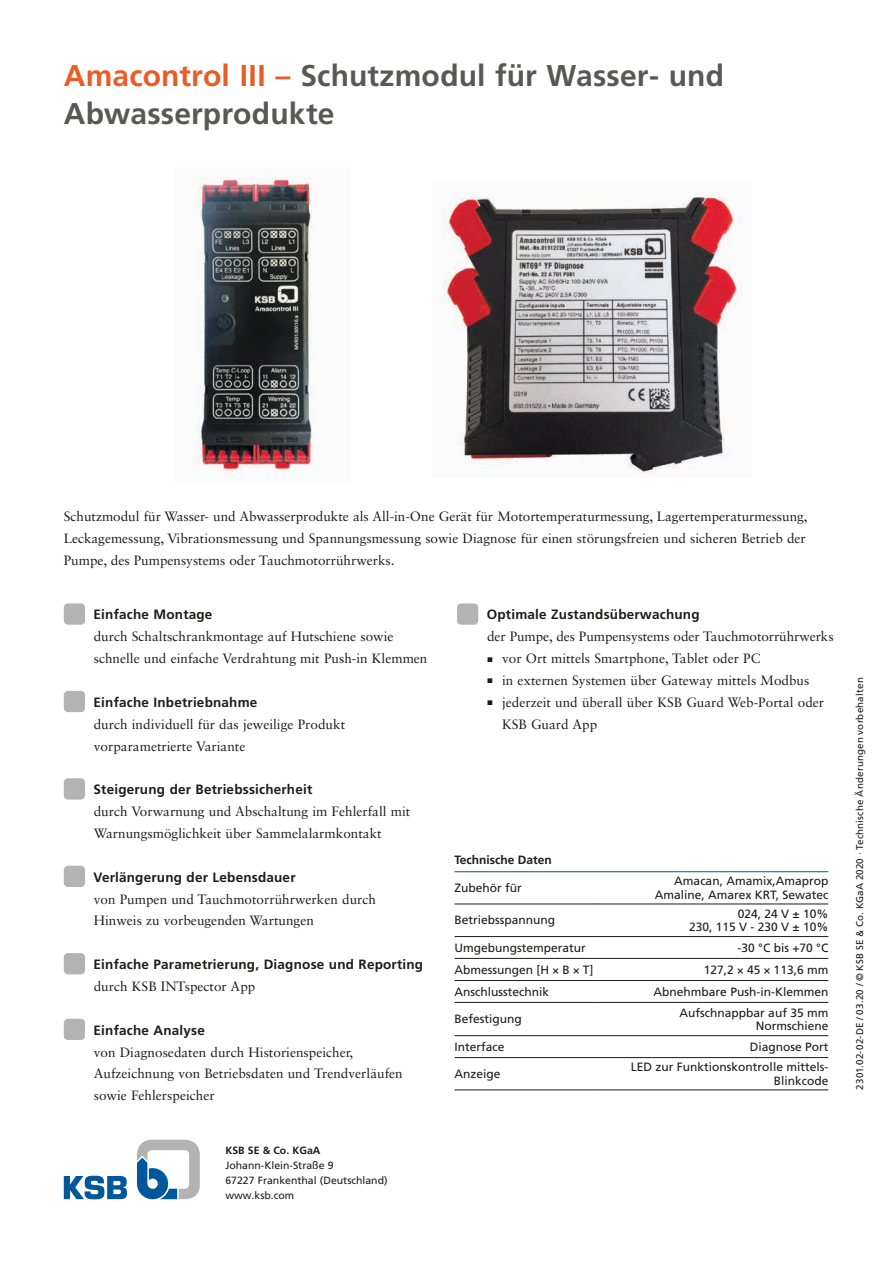
<style>
.page{position:relative;width:893px;height:1263px;background:#fff}
.page>*{position:absolute;margin:0;border:0;box-sizing:border-box;transform-origin:0 0}
.t1{font:700 30px/37.5px "Frutiger LT Pro";letter-spacing:.005em;color:#585857}
.t2{font:13.5px/21.9px "Sabon LT Std";color:#1c1c1b}
.t3{font:700 13.5px "Frutiger LT Pro";letter-spacing:.015em;color:#1c1c1b}
.t4{font:12px/13.5px "Frutiger LT Pro";color:#1c1c1b;text-align:right}
.t5{font:700 12px "Frutiger LT Pro";color:#1c1c1b}
.t6{font:10.5px/15px "Frutiger LT Pro";color:#1c1c1b}
.t7{font:700 10.5px "Frutiger LT Pro";color:#1c1c1b}
.t8{font:9.75px "Frutiger LT Pro";letter-spacing:.02em;color:#1c1c1b}
.s1{color:#ea5c26}
</style>
<div class="page">
<svg style="left:137px;top:1139px;width:63px;height:60px"></svg>
<svg style="left:64px;top:1175px;width:63px;height:24px"></svg>
<div style="left:64px;top:603px;width:21px;height:22px;background:#b4b3b3;border-radius:4px"></div>
<div style="left:64px;top:691px;width:21px;height:21px;background:#b4b3b3;border-radius:4px"></div>
<div style="left:64px;top:778px;width:21px;height:21px;background:#b4b3b3;border-radius:4px"></div>
<div style="left:64px;top:866px;width:21px;height:21px;background:#b4b3b3;border-radius:4px"></div>
<div style="left:64px;top:953px;width:21px;height:21px;background:#b4b3b3;border-radius:4px"></div>
<div style="left:64px;top:1019px;width:21px;height:21px;background:#b4b3b3;border-radius:4px"></div>
<hr style="left:454px;top:904px;width:144px;height:1px;background:#1c1c1b">
<hr style="left:598px;top:904px;width:230px;height:1px;background:#1c1c1b">
<hr style="left:454px;top:936px;width:144px;height:1px;background:#1c1c1b">
<hr style="left:598px;top:936px;width:230px;height:1px;background:#1c1c1b">
<hr style="left:454px;top:958px;width:144px;height:1px;background:#1c1c1b">
<hr style="left:598px;top:958px;width:230px;height:1px;background:#1c1c1b">
<hr style="left:454px;top:980px;width:144px;height:1px;background:#1c1c1b">
<hr style="left:598px;top:980px;width:230px;height:1px;background:#1c1c1b">
<hr style="left:454px;top:1002px;width:144px;height:1px;background:#1c1c1b">
<hr style="left:598px;top:1002px;width:230px;height:1px;background:#1c1c1b">
<hr style="left:454px;top:1035px;width:144px;height:1px;background:#1c1c1b">
<hr style="left:598px;top:1035px;width:230px;height:1px;background:#1c1c1b">
<hr style="left:454px;top:1057px;width:144px;height:1px;background:#1c1c1b">
<hr style="left:598px;top:1057px;width:230px;height:1px;background:#1c1c1b">
<hr style="left:454px;top:1090px;width:144px;height:1px;background:#1c1c1b">
<hr style="left:598px;top:1090px;width:230px;height:1px;background:#1c1c1b">
<hr style="left:454px;top:871px;width:144px;height:1px;background:#00589a">
<hr style="left:598px;top:871px;width:230px;height:1px;background:#00589a">
<div style="left:457px;top:603px;width:21px;height:22px;background:#b4b3b3;border-radius:4px"></div>
<img style="left:197px;top:177px;width:116px;height:300px">
<img style="left:442px;top:191px;width:300px;height:283px">
<h1 class="t1" style="left:64px;top:57px;width:662px"><span class="s1">Amacontrol III –</span> Schutzmodul für Wasser- und<br>Abwasserprodukte</h1>
<p class="t2" style="left:64px;top:505px;width:745px">Schutzmodul für Wasser- und Abwasserprodukte als All-in-One Gerät für Motortemperaturmessung, Lagertemperaturmessung,<br>Leckagemessung, Vibrationsmessung und Spannungsmessung sowie Diagnose für einen störungsfreien und sicheren Betrieb der<br>Pumpe, des Pumpensystems oder Tauchmotorrührwerks.</p>
<p class="t3" style="left:94px;top:607px;width:120px">Einfache Montage</p>
<p class="t2" style="left:94px;top:625px;width:335px">durch Schaltschrankmontage auf Hutschiene sowie schnelle und einfache Verdrahtung mit Push-in Klemmen</p>
<p class="t3" style="left:94px;top:694px;width:165px">Einfache Inbetriebnahme</p>
<p class="t2" style="left:94px;top:713px;width:253px">durch individuell für das jeweilige Produkt vorparametrierte Variante</p>
<p class="t3" style="left:94px;top:782px;width:220px">Steigerung der Betriebssicherheit</p>
<p class="t2" style="left:94px;top:800px;width:318px">durch Vorwarnung und Abschaltung im Fehlerfall mit<br>Warnungsmöglichkeit über Sammelalarmkontakt</p>
<p class="t3" style="left:94px;top:869px;width:204px">Verlängerung der Lebensdauer</p>
<p class="t2" style="left:94px;top:888px;width:284px">von Pumpen und Tauchmotorrührwerken durch<br>Hinweis zu vorbeugenden Wartungen</p>
<p class="t3" style="left:94px;top:956px;width:331px">Einfache Parametrierung, Diagnose und Reporting</p>
<p class="t2" style="left:94px;top:975px;width:163px">durch KSB INTspector App</p>
<p class="t3" style="left:94px;top:1022px;width:113px">Einfache Analyse</p>
<p class="t2" style="left:94px;top:1041px;width:310px">von Diagnosedaten durch Historienspeicher,<br>Aufzeichnung von Betriebsdaten und Trendverläufen sowie Fehlerspeicher</p>
<p class="t7" style="left:225px;top:1144px;width:97px">KSB SE &amp; Co. KGaA</p>
<p class="t6" style="left:225px;top:1157px;width:164px">Johann-Klein-Straße 9<br>67227 Frankenthal (Deutschland) www.ksb.com</p>
<p class="t3" style="left:487px;top:607px;width:214px">Optimale Zustandsüberwachung</p>
<p class="t2" style="left:487px;top:625px;width:348px">der Pumpe, des Pumpensystems oder Tauchmotorrührwerks</p>
<p class="t2" style="left:488px;top:647px;width:274px">■ vor Ort mittels Smartphone, Tablet oder PC</p>
<p class="t2" style="left:488px;top:669px;width:323px">■ in externen Systemen über Gateway mittels Modbus</p>
<p class="t2" style="left:502px;top:691px;width:324px;text-indent:-14px">■ jederzeit und überall über KSB Guard Web-Portal oder<br>KSB Guard App</p>
<p class="t5" style="left:454px;top:853px;width:99px">Technische Daten</p>
<p class="t4" style="left:454px;top:881px;width:69px">Zubehör für</p>
<p class="t4" style="left:655px;top:874px;width:175px">Amacan, Amamix,Amaprop<br>Amaline, Amarex KRT, Sewatec</p>
<p class="t4" style="left:454px;top:913px;width:102px">Betriebsspannung</p>
<p class="t4" style="left:689px;top:907px;width:141px">024, 24 V ± 10%<br>230, 115 V - 230 V ± 10%</p>
<p class="t4" style="left:454px;top:941px;width:133px">Umgebungstemperatur</p>
<p class="t4" style="left:737px;top:941px;width:92px">-30 °C bis +70 °C</p>
<p class="t4" style="left:454px;top:963px;width:141px">Abmessungen [H × B × T]</p>
<p class="t4" style="left:704px;top:963px;width:126px">127,2 × 45 × 113,6 mm</p>
<p class="t4" style="left:454px;top:985px;width:96px">Anschlusstechnik</p>
<p class="t4" style="left:654px;top:985px;width:176px">Abnehmbare Push-in-Klemmen</p>
<p class="t4" style="left:454px;top:1012px;width:69px">Befestigung</p>
<p class="t4" style="left:680px;top:1006px;width:150px">Aufschnappbar auf 35 mm<br>Normschiene</p>
<p class="t4" style="left:454px;top:1040px;width:52px">Interface</p>
<p class="t4" style="left:750px;top:1040px;width:80px">Diagnose Port</p>
<p class="t4" style="left:454px;top:1067px;width:48px">Anzeige</p>
<p class="t4" style="left:631px;top:1060px;width:199px">LED zur Funktionskontrolle mittels-<br>Blinkcode</p>
<p class="t8" style="left:854px;top:1090px;width:414px;rotate:-90deg">2301.02-02-DE / 03.20 / © KSB SE &amp; Co. KGaA 2020 · Technische Änderungen vorbehalten</p>
</div>
